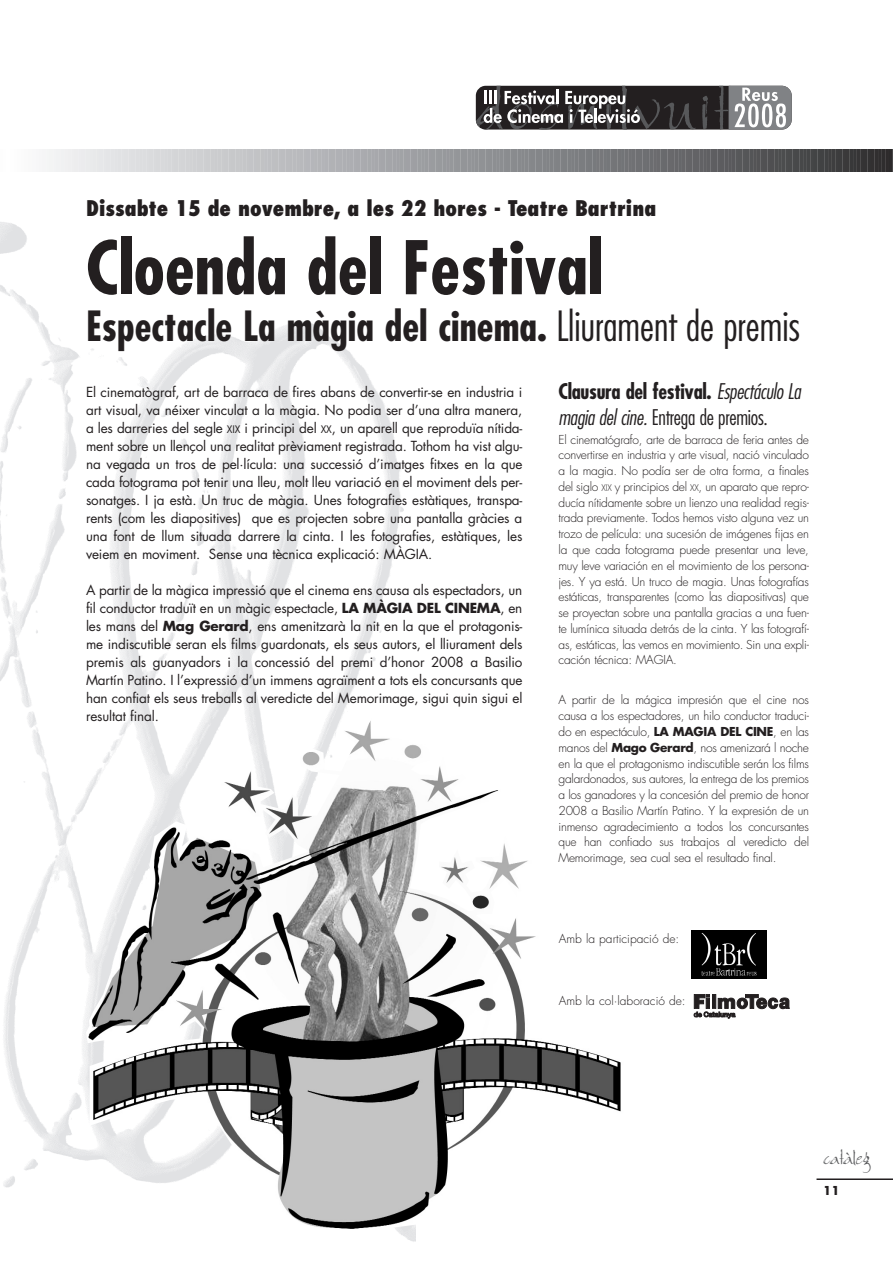
<style>
.page{position:relative;width:893px;height:1263px;background:#fff}
.page>*{position:absolute;margin:0;border:0;box-sizing:border-box;transform-origin:0 0}
.t1{font:700 condensed 71.85px "Futura LT";color:#231f20}
.t2{font:700 condensed 40.5px "Futura LT";color:#231f20}
.t3{font:italic 300 condensed 21px/26.5px "Futura LT";color:#231f20}
.t4{font:800 condensed 21px "Futura LT";color:#231f20}
.t5{font:19.05px "Bergell Let Plain";color:#57585a}
.t6{font:13.5px/18px "Futura LT";letter-spacing:-.01em;color:#231f20;text-align:justify}
.t7{font:300 12px/15.8px "Futura LT";letter-spacing:-.02em;color:#231f20;text-align:justify}
.t8{font:300 12px "Futura LT";color:#231f20}
.t9{font:700 12px "Futura LT";color:#231f20}
.s1{font-weight:300}
.s2{font-weight:700;font-style:normal}
.s3{font-style:normal}
.s4{font-size:9px}
.s5{font-weight:700}
.s6{font-size:10.2px}
</style>
<div class="page">
<hr style="left:816px;top:1178px;width:77px;height:1px;background:#231f20">
<div style="left:476px;top:86px;width:316px;height:43px;background:#231f20;border-radius:10px"></div>
<svg style="left:702px;top:96px;width:6px;height:33px"></svg>
<svg style="left:476px;top:86px;width:220px;height:43px"></svg>
<svg style="left:714px;top:86px;width:78px;height:43px;background:#8f9091"></svg>
<svg style="left:47px;top:150px;width:846px;height:21px;background:#949598"></svg>
<img style="left:0;top:222px;width:416px;height:1020px">
<img style="left:86px;top:718px;width:535px;height:514px">
<img style="left:691px;top:930px;width:76px;height:48px">
<svg style="left:694px;top:994px;width:96px;height:24px"></svg>
<h3 class="t4" style="left:86px;top:199px;width:572px">Dissabte 15 de novembre, a les 22 hores - Teatre Bartrina</h3>
<h1 class="t1" style="left:86px;top:234px;width:518px">Cloenda del Festival</h1>
<h2 class="t2" style="left:86px;top:306px;width:715px">Espectacle La màgia del cinema. <span class="s1">Lliurament de premis</span></h2>
<h3 class="t3" style="left:558px;top:379px;width:244px"><span class="s2">Clausura del festival.</span> Espectáculo La magia del cine. <span class="s3">Entrega de premios.</span></h3>
<p class="t7" style="left:558px;top:432px;width:252px">El cinematógrafo, arte de barraca de feria antes de convertirse en industria y arte visual, nació vinculado a la magia. No podía ser de otra forma, a finales del siglo <span class="s4">XIX</span> y principios del <span class="s4">XX</span>, un aparato que repro&shy;ducía nítidamente sobre un lienzo una realidad regis&shy;trada previamente. Todos hemos visto alguna vez un trozo de película: una sucesión de imágenes fijas en la que cada fotograma puede presentar una leve, muy leve variación en el movimiento de los persona&shy;jes. Y ya está. Un truco de magia. Unas fotografías estáticas, transparentes (como las diapositivas) que se proyectan sobre una pantalla gracias a una fuen&shy;te lumínica situada detrás de la cinta. Y las fotografí&shy;as, estáticas, las vemos en movimiento. Sin una expli&shy;cación técnica: MAGIA.</p>
<p class="t7" style="left:558px;top:693px;width:252px">A partir de la mágica impresión que el cine nos causa a los espectadores, un hilo conductor traduci&shy;do en espectáculo, <span class="s5">LA MAGIA DEL CINE</span>, en las manos del <span class="s5">Mago Gerard</span>, nos amenizará l noche en la que el protagonismo indiscutible serán los films galardonados, sus autores, la entrega de los premios a los ganadores y la concesión del premio de honor 2008 a Basilio Martín Patino. Y la expresión de un inmenso agradecimiento a todos los concursantes que han confiado sus trabajos al veredicto del Memorimage, sea cual sea el resultado final.</p>
<p class="t6" style="left:86px;top:384px;width:438px">El cinematògraf, art de barraca de fires abans de convertir-se en industria i art visual, va néixer vinculat a la màgia. No podia ser d’una altra manera, a les darreries del segle <span class="s6">XIX</span> i principi del <span class="s6">XX</span>, un aparell que reproduïa nítida&shy;ment sobre un llençol una realitat prèviament registrada. Tothom ha vist algu&shy;na vegada un tros de pel·lícula: una successió d’imatges fitxes en la que cada fotograma pot tenir una lleu, molt lleu variació en el moviment dels per&shy;sonatges. I ja està. Un truc de màgia. Unes fotografies estàtiques, transpa&shy;rents (com les diapositives) que es projecten sobre una pantalla gràcies a una font de llum situada darrere la cinta. I les fotografies, estàtiques, les veiem en moviment. Sense una tècnica explicació: MÀGIA.</p>
<p class="t6" style="left:86px;top:582px;width:438px">A partir de la màgica impressió que el cinema ens causa als espectadors, un fil conductor traduït en un màgic espectacle, <span class="s5">LA MÀGIA DEL CINEMA</span>, en les mans del <span class="s5">Mag Gerard</span>, ens amenitzarà la nit en la que el protagonis&shy;me indiscutible seran els films guardonats, els seus autors, el lliurament dels premis als guanyadors i la concessió del premi d’honor 2008 a Basilio Martín Patino. I l’expressió d’un immens agraïment a tots els concursants que han confiat els seus treballs al veredicte del Memorimage, sigui quin sigui el resultat final.</p>
<p class="t8" style="left:559px;top:932px;width:122px">Amb la participació de:</p>
<p class="t8" style="left:559px;top:994px;width:128px">Amb la col·laboració de:</p>
<h3 class="t5" style="left:824px;top:1149px;width:47px">catàleg</h3>
<p class="t9" style="left:823px;top:1185px;width:18px">11</p>
</div>
